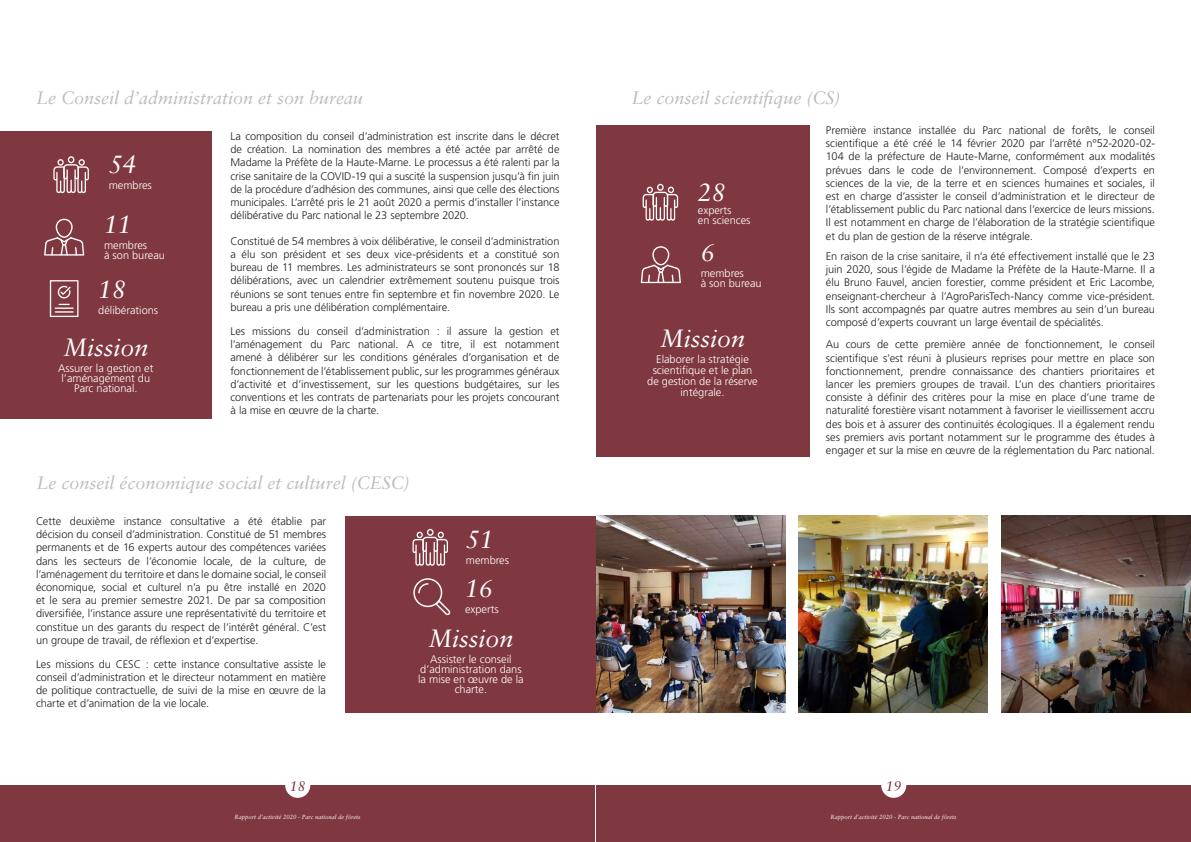
<style>
.page{position:relative;width:1191px;height:842px;background:#fff}
.page>*{position:absolute;margin:0;border:0;box-sizing:border-box;transform-origin:0 0}
.t1{font:italic 25px "Sabon LT Pro";color:#fff}
.t2{font:italic 18px "Sabon LT Pro";color:#bbbdbd}
.t3{font:italic 14px "Sabon LT Pro";color:#7a2f36}
.t4{font:11px/13.2px "Frutiger LT 45 Lt";letter-spacing:-.005em;color:#231f20;text-align:justify}
.t5{font:11px/10px "Frutiger LT 45 Lt";color:#fff;text-align:center}
.t6{font:italic 6px "Sabon LT Pro";color:#fff}
</style>
<div class="page">
<div style="left:0;top:785px;width:595px;height:57px;background:#803840"></div>
<div style="left:596px;top:785px;width:595px;height:57px;background:#803840"></div>
<div style="left:285px;top:773px;width:25px;height:25px;background:#fff;border-radius:50%"></div>
<div style="left:881px;top:773px;width:25px;height:25px;background:#fff;border-radius:50%"></div>
<div style="left:0;top:131px;width:212px;height:287px;background:#803840"></div>
<svg style="left:53px;top:156px;width:36px;height:37px"></svg>
<svg style="left:50px;top:280px;width:28px;height:37px"></svg>
<svg style="left:44px;top:219px;width:40px;height:37px"></svg>
<div style="left:346px;top:516px;width:250px;height:197px;background:#803840"></div>
<svg style="left:412px;top:529px;width:36px;height:37px"></svg>
<svg style="left:413px;top:578px;width:37px;height:37px"></svg>
<img style="left:596px;top:516px;width:189px;height:197px">
<img style="left:798px;top:516px;width:190px;height:197px">
<img style="left:1001px;top:516px;width:189px;height:197px">
<div style="left:596px;top:125px;width:213px;height:331px;background:#803840"></div>
<svg style="left:642px;top:184px;width:36px;height:37px"></svg>
<svg style="left:641px;top:246px;width:40px;height:37px"></svg>
<h2 class="t2" style="left:36px;top:87px;width:329px">Le Conseil d’administration et son bureau</h2>
<h1 class="t1" style="left:109px;top:149px;width:29px">54</h1>
<p class="t5" style="left:109px;top:181px;width:45px">membres</p>
<h1 class="t1" style="left:104px;top:209px;width:29px">11</h1>
<p class="t5" style="left:104px;top:241px;width:62px;text-align:left">membres<br>à son bureau</p>
<h1 class="t1" style="left:98px;top:274px;width:29px">18</h1>
<p class="t5" style="left:98px;top:305px;width:61px">délibérations</p>
<h1 class="t1" style="left:63px;top:332px;width:86px">Mission</h1>
<p class="t5" style="left:58px;top:363px;width:97px">Assurer la gestion et l’aménagement du<br>Parc national.</p>
<p class="t4" style="left:230px;top:130px;width:330px">La composition du conseil d’administration est inscrite dans le décret de création. La nomination des membres a été actée par arrêté de Madame la Préfète de la Haute-Marne. Le processus a été ralenti par la crise sanitaire de la COVID-19 qui a suscité la suspension jusqu’à fin juin de la procédure d’adhésion des communes, ainsi que celle des élections municipales. L’arrêté pris le 21 août 2020 a permis d’installer l’instance délibérative du Parc national le 23 septembre 2020.</p>
<p class="t4" style="left:230px;top:235px;width:330px">Constitué de 54 membres à voix délibérative, le conseil d’administration a élu son président et ses deux vice-présidents et a constitué son bureau de 11 membres. Les administrateurs se sont prononcés sur 18 délibérations, avec un calendrier extrêmement soutenu puisque trois réunions se sont tenues entre fin septembre et fin novembre 2020. Le bureau a pris une délibération complémentaire.</p>
<p class="t4" style="left:230px;top:325px;width:330px">Les missions du conseil d’administration : il assure la gestion et l’aménagement du Parc national. A ce titre, il est notamment amené à délibérer sur les conditions générales d’organisation et de fonctionnement de l’établissement public, sur les programmes généraux d’activité et d’investissement, sur les questions budgétaires, sur les conventions et les contrats de partenariats pour les projets concourant à la mise en œuvre de la charte.</p>
<h2 class="t2" style="left:36px;top:472px;width:375px">Le conseil économique social et culturel (CESC)</h2>
<p class="t4" style="left:36px;top:515px;width:292px">Cette deuxième instance consultative a été établie par décision du conseil d’administration. Constitué de 51 membres permanents et de 16 experts autour des compétences variées dans les secteurs de l’économie locale, de la culture, de l’aménagement du territoire et dans le domaine social, le conseil économique, social et culturel n’a pu être installé en 2020 et le sera au premier semestre 2021. De par sa composition diversifiée, l’instance assure une représentativité du territoire et constitue un des garants du respect de l’intérêt général. C’est un groupe de travail, de réflexion et d’expertise.</p>
<p class="t4" style="left:36px;top:657px;width:292px">Les missions du CESC : cette instance consultative assiste le conseil d’administration et le directeur notamment en matière de politique contractuelle, de suivi de la mise en œuvre de la charte et d’animation de la vie locale.</p>
<h1 class="t1" style="left:466px;top:523px;width:29px">51</h1>
<p class="t5" style="left:466px;top:555px;width:45px">membres</p>
<h1 class="t1" style="left:465px;top:573px;width:29px">16</h1>
<p class="t5" style="left:465px;top:605px;width:35px">experts</p>
<h1 class="t1" style="left:428px;top:622px;width:86px">Mission</h1>
<p class="t5" style="left:418px;top:654px;width:107px">Assister le conseil d’administration dans la mise en œuvre de la charte.</p>
<h2 class="t2" style="left:631px;top:87px;width:211px">Le conseil scientifique (CS)</h2>
<h1 class="t1" style="left:698px;top:176px;width:29px">28</h1>
<p class="t5" style="left:698px;top:205px;width:54px;text-align:left">experts<br>en sciences</p>
<h1 class="t1" style="left:700px;top:236px;width:15px">6</h1>
<p class="t5" style="left:700px;top:268px;width:62px;text-align:left">membres<br>à son bureau</p>
<h1 class="t1" style="left:660px;top:322px;width:86px">Mission</h1>
<p class="t5" style="left:647px;top:354px;width:112px;line-height:11px">Elaborer la stratégie scientifique et le plan de gestion de la réserve intégrale.</p>
<p class="t4" style="left:826px;top:124px;width:330px">Première instance installée du Parc national de forêts, le conseil scientifique a été créé le 14 février 2020 par l’arrêté n°52-2020-02- 104 de la préfecture de Haute-Marne, conformément aux modalités prévues dans le code de l’environnement. Composé d’experts en sciences de la vie, de la terre et en sciences humaines et sociales, il est en charge d’assister le conseil d’administration et le directeur de l’établissement public du Parc national dans l’exercice de leurs missions.<br>Il est notamment en charge de l’élaboration de la stratégie scientifique et du plan de gestion de la réserve intégrale.</p>
<p class="t4" style="left:826px;top:250px;width:330px">En raison de la crise sanitaire, il n’a été effectivement installé que le 23 juin 2020, sous l’égide de Madame la Préfète de la Haute-Marne. Il a élu Bruno Fauvel, ancien forestier, comme président et Eric Lacombe, enseignant-chercheur à l’AgroParisTech-Nancy comme vice-président.<br>Ils sont accompagnés par quatre autres membres au sein d’un bureau composé d’experts couvrant un large éventail de spécialités.</p>
<p class="t4" style="left:826px;top:338px;width:330px">Au cours de cette première année de fonctionnement, le conseil scientifique s’est réuni à plusieurs reprises pour mettre en place son fonctionnement, prendre connaissance des chantiers prioritaires et lancer les premiers groupes de travail. L’un des chantiers prioritaires consiste à définir des critères pour la mise en place d’une trame de naturalité forestière visant notamment à favoriser le vieillissement accru des bois et à assurer des continuités écologiques. Il a également rendu ses premiers avis portant notamment sur le programme des études à engager et sur la mise en œuvre de la réglementation du Parc national.</p>
<p class="t3" style="left:290px;top:777px;width:17px">18</p>
<p class="t3" style="left:886px;top:777px;width:17px">19</p>
<p class="t6" style="left:234px;top:813px;width:128px">Rapport d’activité 2020 - Parc national de fôrets</p>
<p class="t6" style="left:830px;top:813px;width:128px">Rapport d’activité 2020 - Parc national de fôrets</p>
</div>
